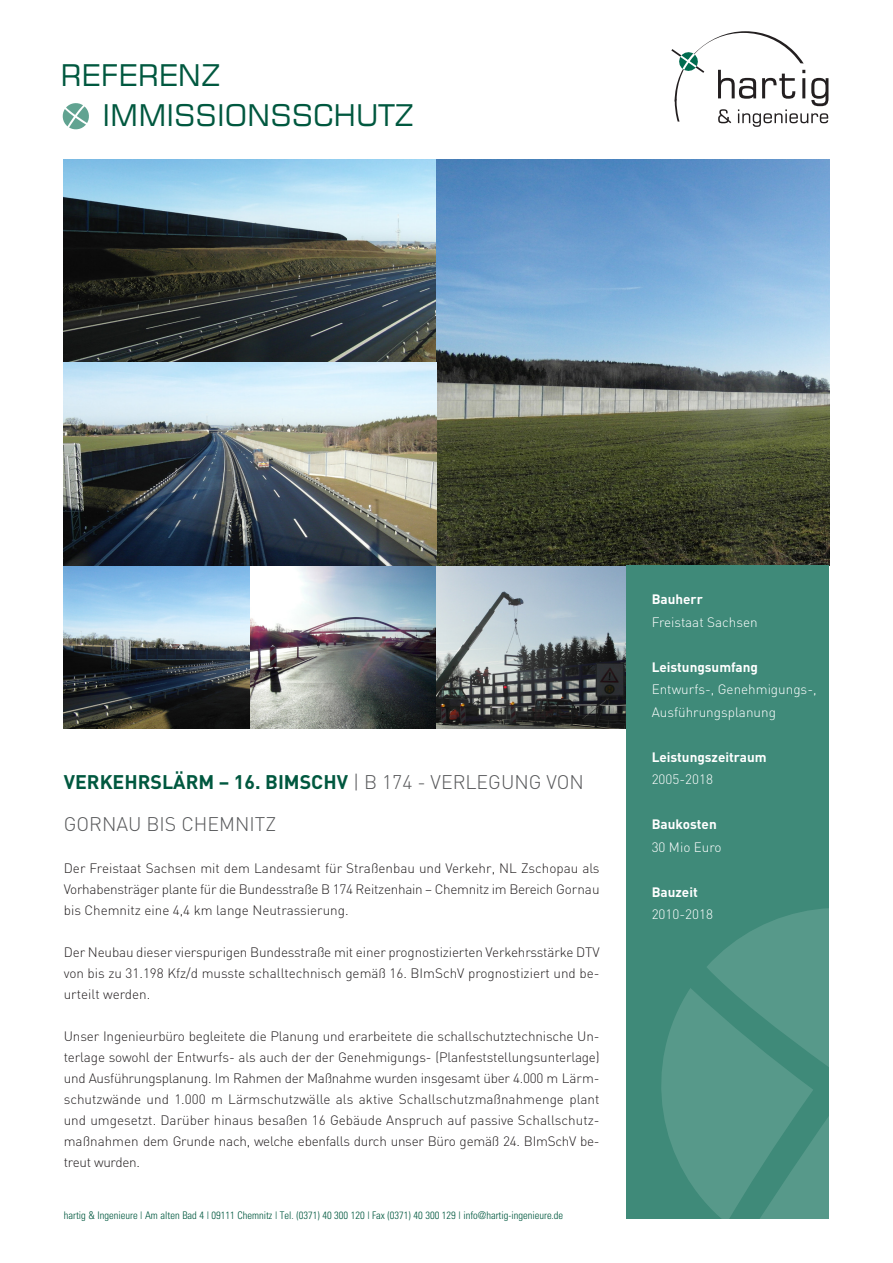
<style>
.page{position:relative;width:893px;height:1263px;background:#fff}
.page>*{position:absolute;margin:0;border:0;box-sizing:border-box;transform-origin:0 0}
.t1{font:30px/40.5px "Square 721 BT";color:#00583f}
.t2{font:19.5px "DIN Bold";color:#00583f}
.t3{font:19.5px "DIN Light";color:#57585a}
.t4{font:13.5px/21px "DIN Light";color:#231f20;text-align:justify}
.t5{font:13.5px/22.5px "DIN Light";color:#fff}
.t6{font:13.5px "DIN Bold";color:#fff}
.t7{font:300 condensed 10.5px "Univers";color:#00583f}
.s1{font-family:"DIN Light";color:#57585a}
</style>
<div class="page">
<svg style="left:671px;top:31px;width:157px;height:96px"></svg>
<img style="left:64px;top:566px;width:562px;height:162px">
<img style="left:64px;top:159px;width:765px;height:407px">
<svg style="left:62px;top:103px;width:27px;height:27px"></svg>
<div style="left:626px;top:566px;width:203px;height:653px;background:#3f8a79"></div>
<svg style="left:661px;top:908px;width:168px;height:311px;fill:#57998a"></svg>
<h1 class="t1" style="left:103px;top:54px;width:313px;text-indent:-42px">REFERENZ<br>IMMISSIONSSCHUTZ</h1>
<h2 class="t2" style="left:64px;top:769px;width:522px">VERKEHRSLÄRM – 16. BIMSCHV <span class="s1">| B 174 - VERLEGUNG VON</span></h2>
<h2 class="t3" style="left:64px;top:812px;width:214px">GORNAU BIS CHEMNITZ</h2>
<p class="t4" style="left:64px;top:858px;width:537px">Der Freistaat Sachsen mit dem Landesamt für Straßenbau und Verkehr, NL Zschopau als Vorhabensträger plante für die Bundesstraße B 174 Reitzenhain – Chemnitz im Bereich Gornau bis Chemnitz eine 4,4 km lange Neutrassierung.</p>
<p class="t4" style="left:64px;top:942px;width:537px">Der Neubau dieser vierspurigen Bundesstraße mit einer prognostizierten Verkehrsstärke DTV von bis zu 31.198 Kfz/d musste schalltechnisch gemäß 16. BImSchV prognostiziert und be&shy;urteilt werden.</p>
<p class="t4" style="left:64px;top:1026px;width:537px">Unser Ingenieurbüro begleitete die Planung und erarbeitete die schallschutztechnische Un&shy;terlage sowohl der Entwurfs- als auch der der Genehmigungs- (Planfeststellungsunterlage) und Ausführungsplanung. Im Rahmen der Maßnahme wurden insgesamt über 4.000 m Lärm&shy;schutzwände und 1.000 m Lärmschutzwälle als aktive Schallschutzmaßnahmenge plant und umgesetzt. Darüber hinaus besaßen 16 Gebäude Anspruch auf passive Schallschutz&shy;maßnahmen dem Grunde nach, welche ebenfalls durch unser Büro gemäß 24. BImSchV be&shy;treut wurden.</p>
<p class="t7" style="left:64px;top:1209px;width:501px">hartig &amp; Ingenieure | Am alten Bad 4 | 09111 Chemnitz | Tel. (0371) 40 300 120 | Fax (0371) 40 300 129 | info@hartig-ingenieure.de</p>
<p class="t6" style="left:652px;top:590px;width:53px">Bauherr</p>
<p class="t5" style="left:652px;top:610px;width:108px">Freistaat Sachsen</p>
<p class="t6" style="left:652px;top:658px;width:108px">Leistungsumfang</p>
<p class="t5" style="left:652px;top:678px;width:166px">Entwurfs-, Genehmigungs-,<br>Ausführungsplanung</p>
<p class="t6" style="left:652px;top:748px;width:117px">Leistungszeitraum</p>
<p class="t5" style="left:652px;top:768px;width:63px">2005-2018</p>
<p class="t6" style="left:652px;top:815px;width:67px">Baukosten</p>
<p class="t5" style="left:652px;top:835px;width:71px">30 Mio Euro</p>
<p class="t6" style="left:652px;top:883px;width:48px">Bauzeit</p>
<p class="t5" style="left:652px;top:903px;width:63px">2010-2018</p>
</div>
